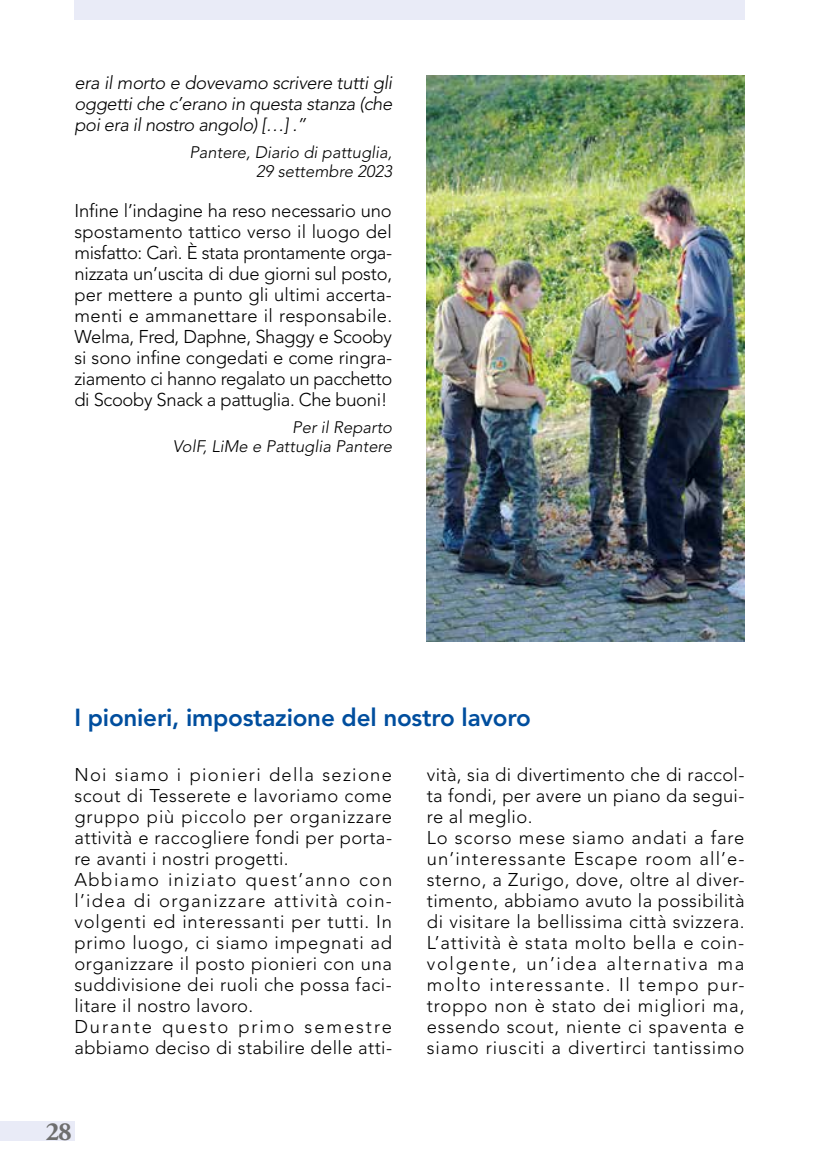
<style>
.page{position:relative;width:819px;height:1166px;background:#fff}
.page>*{position:absolute;margin:0;border:0;box-sizing:border-box;transform-origin:0 0}
.t1{font:700 26.25px "Adobe Garamond Pro";color:#6e6e6e}
.t2{font:800 24.5px "Avenir";letter-spacing:-.01em;color:#004e9e}
.t3{font:300 18.38px/21px "Avenir";letter-spacing:.035em;color:#000}
.t4{font:italic 300 18.38px/21px "Avenir";letter-spacing:-.02em;color:#000;text-align:justify}
.t5{font:italic 300 16.62px/19.2px "Avenir";color:#000;text-align:right}
</style>
<div class="page">
<div style="left:74px;top:0;width:670px;height:20px;background:#e9ebf7"></div>
<div style="left:0;top:1121px;width:74px;height:20px;background:#e9ebf7"></div>
<img style="left:427px;top:75px;width:317px;height:566px">
<p class="t4" style="left:74px;top:72px;width:319px">era il morto e dovevamo scrivere tutti gli oggetti che c’erano in questa stanza (che poi era il nostro angolo) […] .”</p>
<p class="t5" style="left:189px;top:142px;width:204px">Pantere, Diario di pattuglia,<br>29 settembre 2023</p>
<p class="t3" style="left:74px;top:200px;width:319px;text-align:justify">Infine l’indagine ha reso necessario uno spostamento tattico verso il luogo del misfatto: Carì. È stata prontamente orga&shy;nizzata un’uscita di due giorni sul posto, per mettere a punto gli ultimi accerta&shy;menti e ammanettare il responsabile.<br>Welma, Fred, Daphne, Shaggy e Scooby si sono infine congedati e come ringra&shy;ziamento ci hanno regalato un pacchetto di Scooby Snack a pattuglia. Che buoni!</p>
<p class="t5" style="left:173px;top:418px;width:221px">Per il Reparto<br>VolF, LiMe e Pattuglia Pantere</p>
<h2 class="t2" style="left:74px;top:702px;width:458px">I pionieri, impostazione del nostro lavoro</h2>
<p class="t3" style="left:427px;top:764px;width:319px">vità, sia di divertimento che di raccol&shy;ta fondi, per avere un piano da segui&shy;re al meglio.<br>Lo scorso mese siamo andati a fare un’interessante Escape room all’e&shy;sterno, a Zurigo, dove, oltre al diver&shy;timento, abbiamo avuto la possibilità di visitare la bellissima città svizzera.<br>L’attività è stata molto bella e coin&shy;volgente, un’idea alternativa ma molto interessante. Il tempo pur&shy;troppo non è stato dei migliori ma, essendo scout, niente ci spaventa e siamo riusciti a divertirci tantissimo</p>
<p class="t3" style="left:74px;top:764px;width:319px">Noi siamo i pionieri della sezione scout di Tesserete e lavoriamo come gruppo più piccolo per organizzare attività e raccogliere fondi per porta&shy;re avanti i nostri progetti.<br>Abbiamo iniziato quest’anno con l’idea di organizzare attività coin&shy;volgenti ed interessanti per tutti. In primo luogo, ci siamo impegnati ad organizzare il posto pionieri con una suddivisione dei ruoli che possa faci&shy;litare il nostro lavoro.<br>Durante questo primo semestre abbiamo deciso di stabilire delle atti-</p>
<h1 class="t1" style="left:46px;top:1116px;width:28px">28</h1>
</div>
